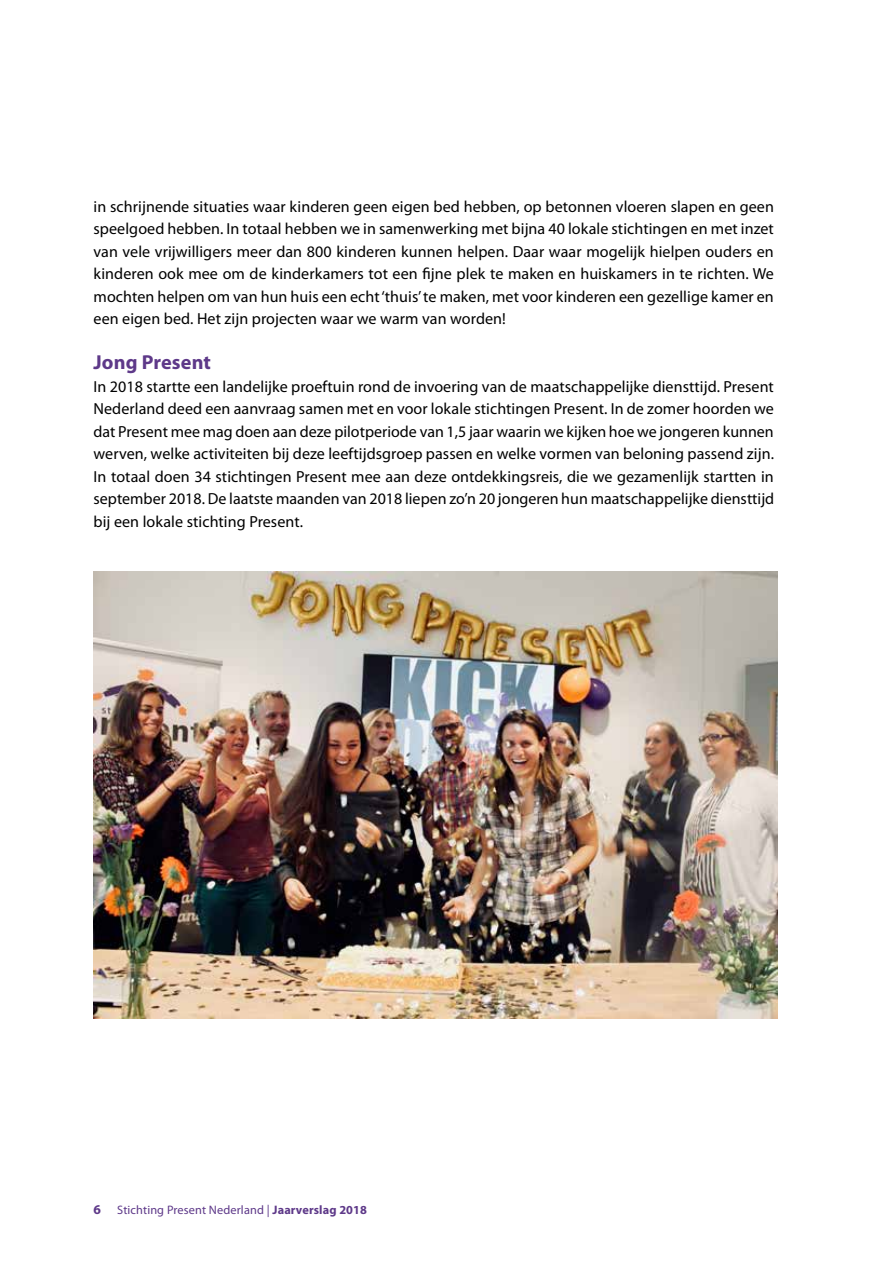
<style>
.page{position:relative;width:893px;height:1263px;background:#fff}
.page>*{position:absolute;margin:0;border:0;box-sizing:border-box;transform-origin:0 0}
.t1{font:700 20.25px "Myriad Pro";letter-spacing:.005em;color:#5e3989}
.t2{font:16.05px/22.5px "Myriad Pro";letter-spacing:.005em;color:#000;text-align:justify}
.t3{font:700 13.5px "Myriad Pro";color:#5e3989}
.t4{font:12.3px "Myriad Pro";letter-spacing:.01em;color:#5e3989}
.s1{font-weight:700}
</style>
<div class="page">
<img style="left:94px;top:571px;width:683px;height:447px">
<p class="t2" style="left:94px;top:196px;width:682px">in schrijnende situaties waar kinderen geen eigen bed hebben, op betonnen vloeren slapen en geen speelgoed hebben. In totaal hebben we in samenwerking met bijna 40 lokale stichtingen en met inzet van vele vrijwilligers meer dan 800 kinderen kunnen helpen. Daar waar mogelijk hielpen ouders en kinderen ook mee om de kinderkamers tot een fijne plek te maken en huiskamers in te richten. We mochten helpen om van hun huis een echt ‘thuis’ te maken, met voor kinderen een gezellige kamer en een eigen bed. Het zijn projecten waar we warm van worden!</p>
<p class="t1" style="left:94px;top:354px;width:119px">Jong Present</p>
<p class="t2" style="left:94px;top:376px;width:682px">In 2018 startte een landelijke proeftuin rond de invoering van de maatschappelijke diensttijd. Present Nederland deed een aanvraag samen met en voor lokale stichtingen Present. In de zomer hoorden we dat Present mee mag doen aan deze pilotperiode van 1,5 jaar waarin we kijken hoe we jongeren kunnen werven, welke activiteiten bij deze leeftijdsgroep passen en welke vormen van beloning passend zijn.<br>In totaal doen 34 stichtingen Present mee aan deze ontdekkingsreis, die we gezamenlijk startten in september 2018. De laatste maanden van 2018 liepen zo’n 20 jongeren hun maatschappelijke diensttijd bij een lokale stichting Present.</p>
<p class="t3" style="left:94px;top:1203px;width:9px">6</p>
<p class="t4" style="left:117px;top:1204px;width:251px">Stichting Present Nederland | <span class="s1">Jaarverslag 2018</span></p>
</div>
